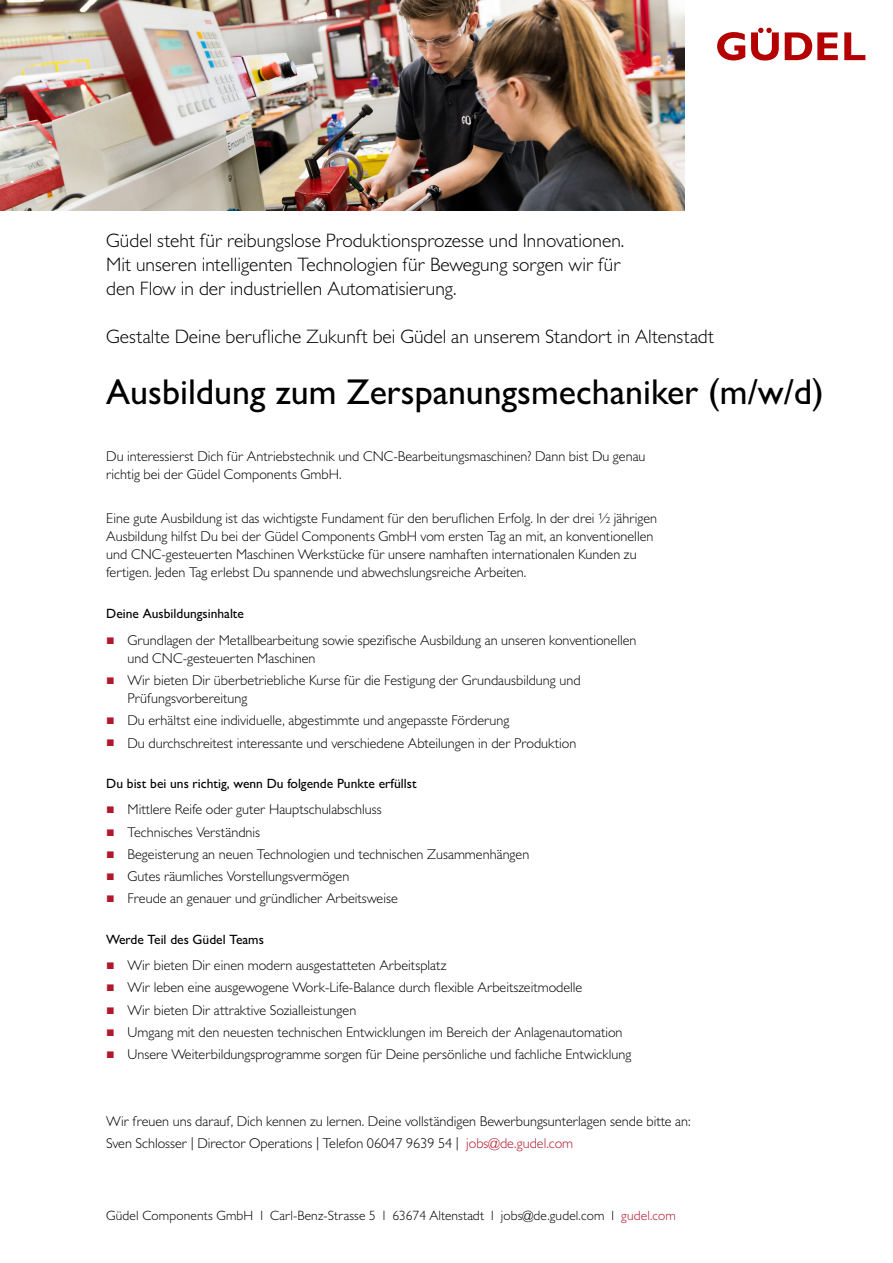
<style>
.page{position:relative;width:893px;height:1263px;background:#fff}
.page>*{position:absolute;margin:0;border:0;box-sizing:border-box;transform-origin:0 0}
.t1{font:500 36px "Gill Sans MT Pro";color:#000}
.t2{font:300 19.5px/24px "Gill Sans MT Pro";color:#000}
.t3{font:300 14.25px/18px "Gill Sans MT Pro";color:#000}
.t4{font:500 13.5px "Gill Sans MT Pro";color:#000}
.t5{font:300 13.5px "Gill Sans MT Pro";letter-spacing:.01em;color:#000}
.s1{font-family:"Gill Sans Nova"}
.s2{font-family:"Arial";font-weight:400;color:#b0182b}
.s3{color:#b0182b}
</style>
<div class="page">
<svg style="left:717px;top:32px;width:28px;height:29px"></svg>
<svg style="left:785px;top:32px;width:53px;height:28px"></svg>
<svg style="left:844px;top:32px;width:21px;height:28px"></svg>
<svg style="left:751px;top:28px;width:28px;height:33px"></svg>
<img style="left:0;top:0;width:685px;height:210px">
<h2 class="t2" style="left:106px;top:228px;width:520px">Güdel steht für reibungslose Produktionsprozesse und Innovationen.<br>Mit unseren intelligenten Technologien für Bewegung sorgen wir für den Flow in der industriellen Automatisierung.</h2>
<h2 class="t2" style="left:106px;top:324px;width:609px">Gestalte Deine berufliche Zukunft bei Güdel an unserem Standort in Altenstadt</h2>
<h1 class="t1" style="left:106px;top:371px;width:719px">Ausbildung zum Zerspanungsmechaniker (m/w/d)</h1>
<p class="t3" style="left:106px;top:447px;width:541px">Du interessierst Dich für Antriebstechnik und CNC-Bearbeitungsmaschinen? Dann bist Du genau richtig bei der Güdel Components GmbH.</p>
<p class="t3" style="left:106px;top:509px;width:552px">Eine gute Ausbildung ist das wichtigste Fundament für den beruflichen Erfolg. In der drei <span class="s1">½</span> jährigen Ausbildung hilfst Du bei der Güdel Components GmbH vom ersten Tag an mit, an konventionellen und CNC-gesteuerten Maschinen Werkstücke für unsere namhaften internationalen Kunden zu fertigen. Jeden Tag erlebst Du spannende und abwechslungsreiche Arbeiten.</p>
<p class="t4" style="left:106px;top:606px;width:139px">Deine Ausbildungsinhalte</p>
<p class="t3" style="left:128px;top:631px;width:510px;text-indent:-21px"><span class="s2">■</span> Grundlagen der Metallbearbeitung sowie spezifische Ausbildung an unseren konventionellen und CNC-gesteuerten Maschinen</p>
<p class="t3" style="left:128px;top:671px;width:454px;text-indent:-21px"><span class="s2">■</span> Wir bieten Dir überbetriebliche Kurse für die Festigung der Grundausbildung und<br>Prüfungsvorbereitung</p>
<p class="t3" style="left:106px;top:711px;width:405px"><span class="s2">■</span> Du erhältst eine individuelle, abgestimmte und angepasste Förderung</p>
<p class="t3" style="left:106px;top:733px;width:472px"><span class="s2">■</span> Du durchschreitest interessante und verschiedene Abteilungen in der Produktion</p>
<p class="t4" style="left:106px;top:775px;width:312px">Du bist bei uns richtig, wenn Du folgende Punkte erfüllst</p>
<p class="t3" style="left:106px;top:800px;width:277px"><span class="s2">■</span> Mittlere Reife oder guter Hauptschulabschluss</p>
<p class="t3" style="left:106px;top:822px;width:155px"><span class="s2">■</span> Technisches Verständnis</p>
<p class="t3" style="left:106px;top:845px;width:425px"><span class="s2">■</span> Begeisterung an neuen Technologien und technischen Zusammenhängen</p>
<p class="t3" style="left:106px;top:867px;width:245px"><span class="s2">■</span> Gutes räumliches Vorstellungsvermögen</p>
<p class="t3" style="left:106px;top:889px;width:293px"><span class="s2">■</span> Freude an genauer und gründlicher Arbeitsweise</p>
<p class="t4" style="left:106px;top:931px;width:159px">Werde Teil des Güdel Teams</p>
<p class="t3" style="left:106px;top:956px;width:342px"><span class="s2">■</span> Wir bieten Dir einen modern ausgestatteten Arbeitsplatz</p>
<p class="t3" style="left:106px;top:978px;width:478px"><span class="s2">■</span> Wir leben eine ausgewogene Work-Life-Balance durch flexible Arbeitszeitmodelle</p>
<p class="t3" style="left:106px;top:1000px;width:252px"><span class="s2">■</span> Wir bieten Dir attraktive Sozialleistungen</p>
<p class="t3" style="left:106px;top:1023px;width:518px"><span class="s2">■</span> Umgang mit den neuesten technischen Entwicklungen im Bereich der Anlagenautomation</p>
<p class="t3" style="left:106px;top:1045px;width:526px"><span class="s2">■</span> Unsere Weiterbildungsprogramme sorgen für Deine persönliche und fachliche Entwicklung</p>
<p class="t3" style="left:106px;top:1110px;width:586px;line-height:22.2px">Wir freuen uns darauf, Dich kennen zu lernen. Deine vollständigen Bewerbungsunterlagen sende bitte an:<br>Sven Schlosser | Director Operations | Telefon 06047 9639 54 | <span class="s3">jobs@de.gudel.com</span></p>
<p class="t5" style="left:106px;top:1208px;width:571px">Güdel Components GmbH 1 Carl-Benz-Strasse 5 1 63674 Altenstadt 1 jobs@de.gudel.com 1 <span class="s3">gudel.com</span></p>
</div>
